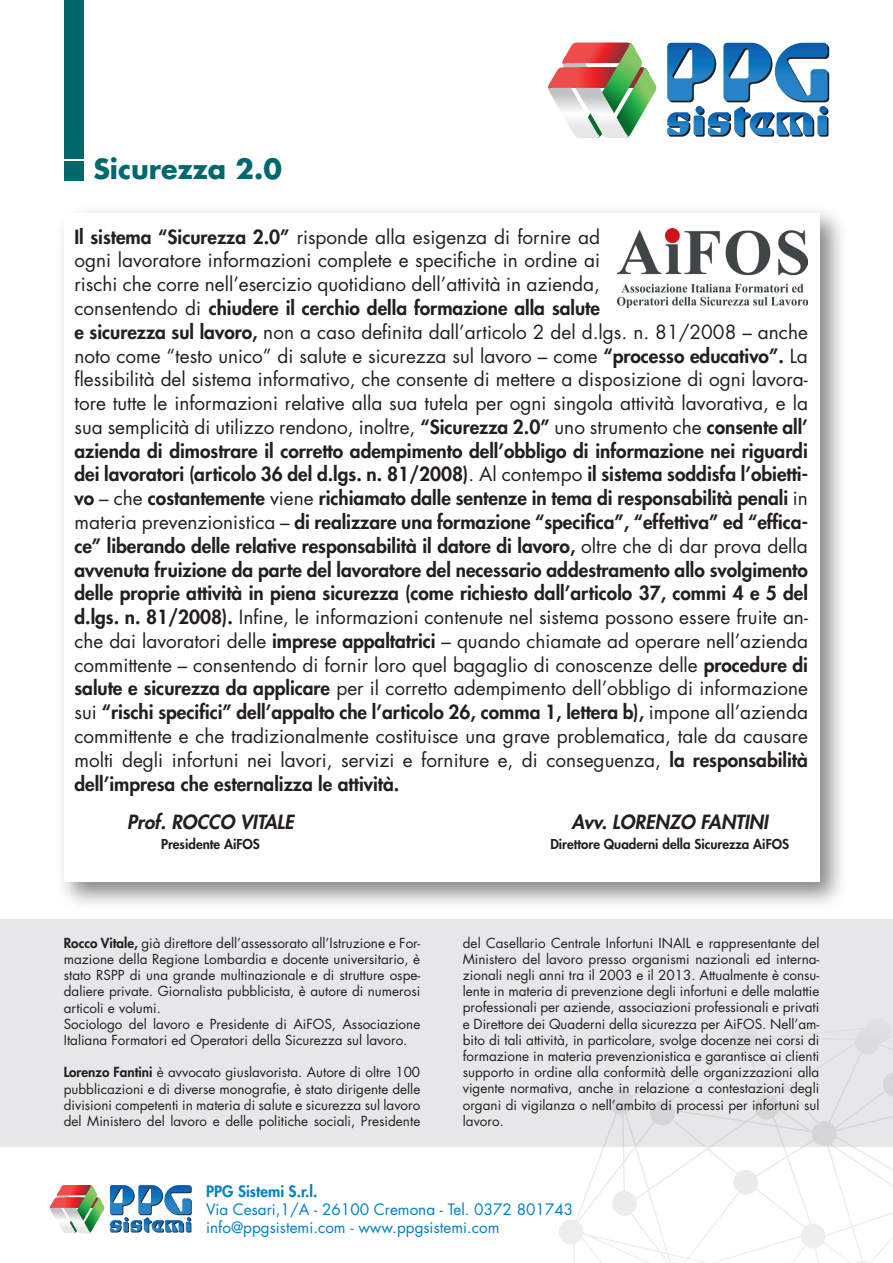
<style>
.page{position:relative;width:893px;height:1263px;background:#fff}
.page>*{position:absolute;margin:0;border:0;box-sizing:border-box;transform-origin:0 0}
.t1{font:700 27px "Futura";color:#00686d}
.t2{font:19.05px/23.9px "Futura";color:#231f20}
.t3{font:italic 800 19.05px "Futura";color:#231f20}
.t4{font:15.3px/18.3px "Futura";color:#0080c5}
.t5{font:800 15.3px "Futura";color:#0080c5}
.t6{font:13.5px/16.2px "Futura";color:#231f20;text-align:justify}
.t7{font:800 13.35px "Futura";color:#231f20}
.s1{font-weight:800}
</style>
<div class="page">
<div style="left:0;top:919px;width:893px;height:227px;background:#e6e7e9"></div>
<div style="left:56px;top:204px;width:792px;height:707px;background:#231f20;opacity:.55"></div>
<div style="left:64px;top:213px;width:755px;height:668px;background:#fff"></div>
<svg style="left:559px;top:1041px;width:334px;height:222px"></svg>
<svg style="left:548px;top:43px;width:109px;height:95px"></svg>
<svg style="left:667px;top:43px;width:162px;height:94px"></svg>
<div style="left:65px;top:0;width:19px;height:159px;background:#00686d"></div>
<div style="left:65px;top:161px;width:19px;height:19px;background:#00686d"></div>
<img style="left:49px;top:1185px;width:143px;height:48px">
<img style="left:617px;top:228px;width:191px;height:79px">
<h1 class="t1" style="left:93px;top:150px;width:190px">Sicurezza 2.0</h1>
<p class="t2" style="left:74px;top:224px;width:735px"><span class="s1">Il sistema “Sicurezza 2.0”</span> risponde alla esigenza di fornire ad<br>ogni lavoratore informazioni complete e specifiche in ordine ai<br>rischi che corre nell’esercizio quotidiano dell’attività in azienda,<br>consentendo di <span class="s1">chiudere il cerchio della formazione alla salute<br>e sicurezza sul lavoro,</span> non a caso definita dall’articolo 2 del d.lgs. n. 81/2008 – anche noto come “testo unico” di salute e sicurezza sul lavoro – come <span class="s1">“processo educativo”.</span> La flessibilità del sistema informativo, che consente di mettere a disposizione di ogni lavora&shy;tore tutte le informazioni relative alla sua tutela per ogni singola attività lavorativa, e la sua semplicità di utilizzo rendono, inoltre, <span class="s1">“Sicurezza 2.0”</span> uno strumento che <span class="s1">consente all’ azienda di dimostrare il corretto adempimento dell’obbligo di informazione nei riguardi dei lavoratori (articolo 36 del d.lgs. n. 81/2008)</span>. Al contempo <span class="s1">il sistema soddisfa l’obietti&shy;vo</span> – che <span class="s1">costantemente</span> viene <span class="s1">richiamato dalle sentenze in tema di responsabilità penali</span> in materia prevenzionistica – <span class="s1">di realizzare una formazione “specifica”, “effettiva” ed “effica&shy;ce” liberando delle relative responsabilità il datore di lavoro,</span> oltre che di dar prova della <span class="s1">avvenuta fruizione da parte del lavoratore del necessario addestramento allo svolgimento delle proprie attività in piena sicurezza (come richiesto dall’articolo 37, commi 4 e 5 del d.lgs. n. 81/2008).</span> Infine, le informazioni contenute nel sistema possono essere fruite an&shy;che dai lavoratori delle <span class="s1">imprese appaltatrici</span> – quando chiamate ad operare nell’azienda committente – consentendo di fornir loro quel bagaglio di conoscenze delle <span class="s1">procedure di salute e sicurezza da applicare</span> per il corretto adempimento dell’obbligo di informazione sui <span class="s1">“rischi specifici” dell’appalto che l’articolo 26, comma 1, lettera b),</span> impone all’azienda committente e che tradizionalmente costituisce una grave problematica, tale da causare molti degli infortuni nei lavori, servizi e forniture e, di conseguenza, <span class="s1">la responsabilità dell’impresa che esternalizza le attività.</span></p>
<p class="t3" style="left:127px;top:809px;width:168px">PROF. ROCCO VITALE</p>
<p class="t3" style="left:571px;top:809px;width:198px">AVV. LORENZO FANTINI</p>
<p class="t7" style="left:161px;top:835px;width:100px">Presidente AiFOS</p>
<p class="t7" style="left:550px;top:835px;width:240px">Direttore Quaderni della Sicurezza AiFOS</p>
<p class="t6" style="left:64px;top:934px;width:358px;text-align:left"><span class="s1">Rocco Vitale,</span> già direttore dell’assessorato all’Istruzione e For&shy;mazione della Regione Lombardia e docente universitario, è stato RSPP di una grande multinazionale e di strutture ospe&shy;daliere private. Giornalista pubblicista, è autore di numerosi articoli e volumi.<br>Sociologo del lavoro e Presidente di AiFOS, Associazione Italiana Formatori ed Operatori della Sicurezza sul lavoro.</p>
<p class="t6" style="left:64px;top:1064px;width:358px"><span class="s1">Lorenzo Fantini</span> è avvocato giuslavorista. Autore di oltre 100 pubblicazioni e di diverse monografie, è stato dirigente delle divisioni competenti in materia di salute e sicurezza sul lavoro del Ministero del lavoro e delle politiche sociali, Presidente</p>
<p class="t6" style="left:463px;top:934px;width:358px">del Casellario Centrale Infortuni INAIL e rappresentante del Ministero del lavoro presso organismi nazionali ed interna&shy;zionali negli anni tra il 2003 e il 2013. Attualmente è consu&shy;lente in materia di prevenzione degli infortuni e delle malattie professionali per aziende, associazioni professionali e privati e Direttore dei Quaderni della sicurezza per AiFOS. Nell’am&shy;bito di tali attività, in particolare, svolge docenze nei corsi di formazione in materia prevenzionistica e garantisce ai clienti supporto in ordine alla conformità delle organizzazioni alla vigente normativa, anche in relazione a contestazioni degli organi di vigilanza o nell’ambito di processi per infortuni sul lavoro.</p>
<p class="t5" style="left:206px;top:1180px;width:113px">PPG Sistemi S.r.l.</p>
<p class="t4" style="left:206px;top:1200px;width:369px">Via Cesari,1/A - 26100 Cremona - Tel. 0372 801743 info@ppgsistemi.com - www.ppgsistemi.com</p>
</div>
